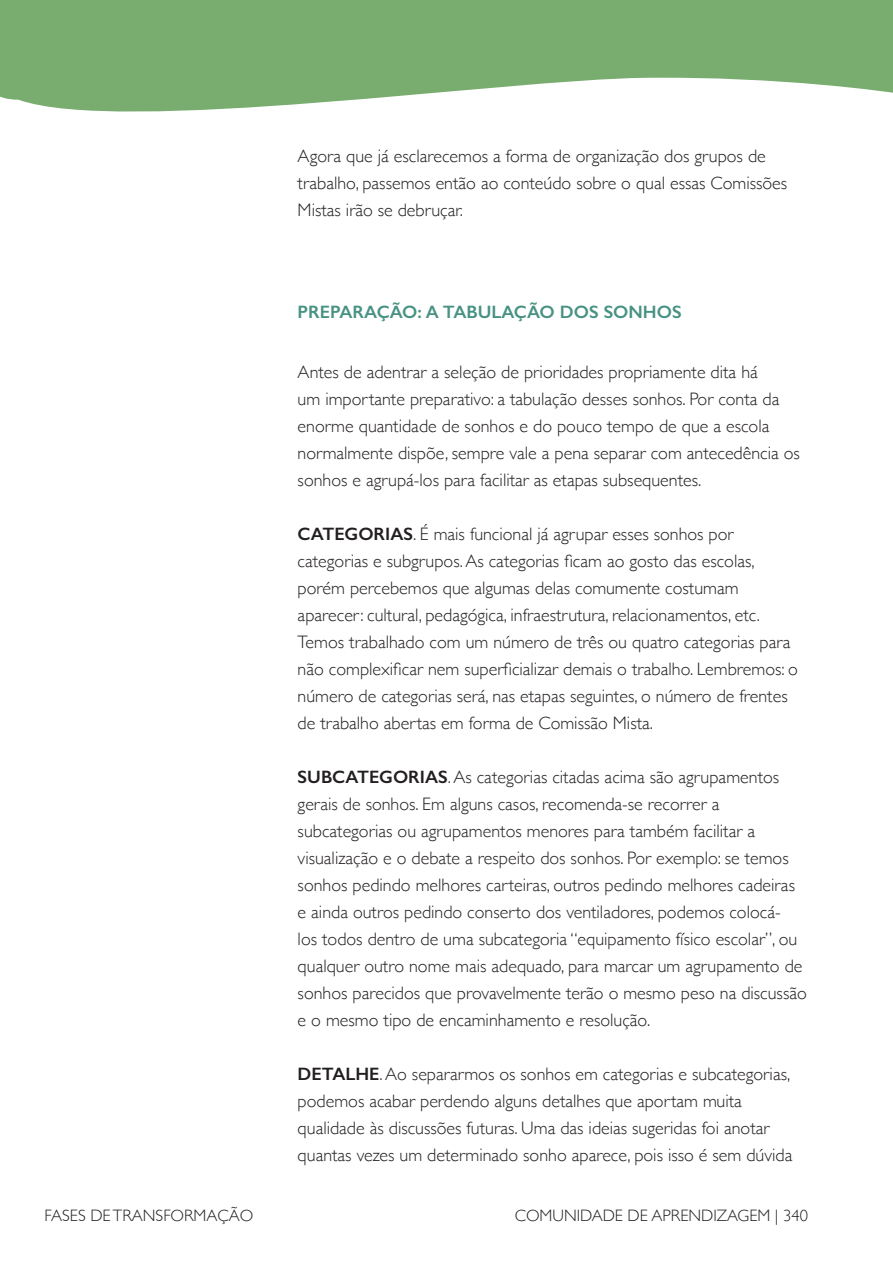
<style>
.page{position:relative;width:893px;height:1263px;background:#fff}
.page>*{position:absolute;margin:0;border:0;box-sizing:border-box;transform-origin:0 0}
.TEXTOO{font:300 18px/27px "Gill Sans";color:#231f20}
.subtitulo{font:600 18px "Gill Sans";color:#489284}
.t1{font:300 16.5px "Gill Sans";color:#231f20}
.s1{font-weight:600}
</style>
<div class="page">
<svg style="left:0;top:0;width:893px;height:112px;fill:#78ad6f"></svg>
<p class="TEXTOO" style="left:298px;top:142px;width:491px">Agora que já esclarecemos a forma de organização dos grupos de trabalho, passemos então ao conteúdo sobre o qual essas Comissões<br>Mistas irão se debruçar.</p>
<p class="subtitulo" style="left:298px;top:301px;width:386px">PREPARAÇÃO: A TABULAÇÃO DOS SONHOS</p>
<p class="TEXTOO" style="left:298px;top:358px;width:504px">Antes de adentrar a seleção de prioridades propriamente dita há<br>um importante preparativo: a tabulação desses sonhos. Por conta da enorme quantidade de sonhos e do pouco tempo de que a escola normalmente dispõe, sempre vale a pena separar com antecedência os sonhos e agrupá-los para facilitar as etapas subsequentes.</p>
<p class="TEXTOO" style="left:298px;top:520px;width:502px"><span class="s1">CATEGORIAS</span>. É mais funcional já agrupar esses sonhos por categorias e subgrupos. As categorias ficam ao gosto das escolas, porém percebemos que algumas delas comumente costumam aparecer: cultural, pedagógica, infraestrutura, relacionamentos, etc.<br>Temos trabalhado com um número de três ou quatro categorias para não complexificar nem superficializar demais o trabalho. Lembremos: o número de categorias será, nas etapas seguintes, o número de frentes de trabalho abertas em forma de Comissão Mista.</p>
<p class="TEXTOO" style="left:298px;top:763px;width:511px"><span class="s1">SUBCATEGORIAS</span>. As categorias citadas acima são agrupamentos gerais de sonhos. Em alguns casos, recomenda-se recorrer a subcategorias ou agrupamentos menores para também facilitar a visualização e o debate a respeito dos sonhos. Por exemplo: se temos sonhos pedindo melhores carteiras, outros pedindo melhores cadeiras e ainda outros pedindo conserto dos ventiladores, podemos colocá-<br>los todos dentro de uma subcategoria “equipamento físico escolar”, ou qualquer outro nome mais adequado, para marcar um agrupamento de sonhos parecidos que provavelmente terão o mesmo peso na discussão e o mesmo tipo de encaminhamento e resolução.</p>
<p class="TEXTOO" style="left:298px;top:1060px;width:496px"><span class="s1">DETALHE</span>. Ao separarmos os sonhos em categorias e subcategorias, podemos acabar perdendo alguns detalhes que aportam muita qualidade às discussões futuras. Uma das ideias sugeridas foi anotar quantas vezes um determinado sonho aparece, pois isso é sem dúvida</p>
<p class="t1" style="left:45px;top:1203px;width:210px">FASES DE TRANSFORMAÇÃO</p>
<p class="t1" style="left:515px;top:1203px;width:295px">COMUNIDADE DE APRENDIZAGEM | 340</p>
</div>
